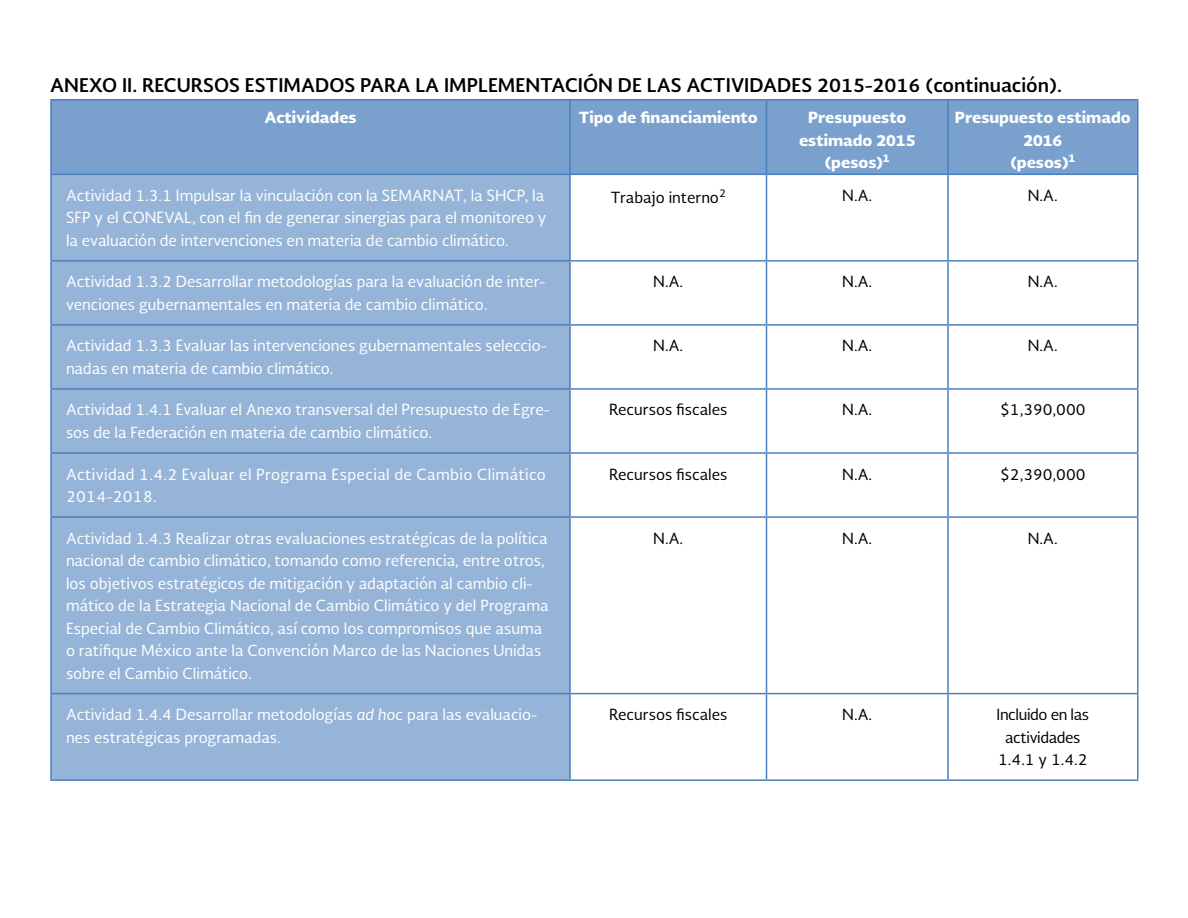
<style>
.page{position:relative;width:1188px;height:918px;background:#fff}
.page>*{position:absolute;margin:0;border:0;box-sizing:border-box;transform-origin:0 0}
.t1{font:700 18.45px "Soberana Sans";color:#000}
.t2{font:15px/22.5px "Soberana Sans";color:#fff}
.t3{font:15px "Soberana Sans";color:#000}
.t4{font:900 15px/22.5px "Soberana Sans";color:#fff;text-align:center}
.t5{font:15px/22.5px "Soberana Sans";letter-spacing:.025em;color:#fff}
.t6{font:15px/22.5px "Soberana Sans";letter-spacing:-.025em;color:#000;text-align:center}
.s1{font-style:italic}
</style>
<div class="page">
<div style="left:52px;top:100px;width:1085px;height:74px;background:#7aa1ce"></div>
<div style="left:52px;top:175px;width:517px;height:604px;background:#96b4d8"></div>
<svg style="left:571px;top:175px;width:566px;height:604px"></svg>
<hr style="left:50px;top:175px;width:2px;height:85px;background:#4a7fbd">
<hr style="left:569px;top:175px;width:2px;height:85px;background:#4a7fbd">
<hr style="left:766px;top:175px;width:1px;height:85px;background:#4a7fbd">
<hr style="left:947px;top:175px;width:2px;height:85px;background:#4a7fbd">
<hr style="left:1137px;top:175px;width:1px;height:85px;background:#4a7fbd">
<hr style="left:50px;top:260px;width:520px;height:2px;background:#4a7fbd">
<hr style="left:50px;top:262px;width:2px;height:62px;background:#4a7fbd">
<hr style="left:570px;top:260px;width:196px;height:2px;background:#4a7fbd">
<hr style="left:569px;top:262px;width:2px;height:62px;background:#4a7fbd">
<hr style="left:766px;top:260px;width:182px;height:2px;background:#4a7fbd">
<hr style="left:766px;top:262px;width:1px;height:62px;background:#4a7fbd">
<hr style="left:948px;top:260px;width:190px;height:2px;background:#4a7fbd">
<hr style="left:947px;top:262px;width:2px;height:62px;background:#4a7fbd">
<hr style="left:1137px;top:262px;width:1px;height:62px;background:#4a7fbd">
<hr style="left:50px;top:324px;width:520px;height:2px;background:#4a7fbd">
<hr style="left:50px;top:326px;width:2px;height:62px;background:#4a7fbd">
<hr style="left:570px;top:324px;width:196px;height:2px;background:#4a7fbd">
<hr style="left:569px;top:326px;width:2px;height:62px;background:#4a7fbd">
<hr style="left:766px;top:324px;width:182px;height:2px;background:#4a7fbd">
<hr style="left:766px;top:326px;width:1px;height:62px;background:#4a7fbd">
<hr style="left:948px;top:324px;width:190px;height:2px;background:#4a7fbd">
<hr style="left:947px;top:326px;width:2px;height:62px;background:#4a7fbd">
<hr style="left:1137px;top:326px;width:1px;height:62px;background:#4a7fbd">
<hr style="left:50px;top:388px;width:520px;height:2px;background:#4a7fbd">
<hr style="left:50px;top:390px;width:2px;height:62px;background:#4a7fbd">
<hr style="left:570px;top:388px;width:196px;height:2px;background:#4a7fbd">
<hr style="left:569px;top:390px;width:2px;height:62px;background:#4a7fbd">
<hr style="left:766px;top:388px;width:182px;height:2px;background:#4a7fbd">
<hr style="left:766px;top:390px;width:1px;height:62px;background:#4a7fbd">
<hr style="left:948px;top:388px;width:190px;height:2px;background:#4a7fbd">
<hr style="left:947px;top:390px;width:2px;height:62px;background:#4a7fbd">
<hr style="left:1137px;top:390px;width:1px;height:62px;background:#4a7fbd">
<hr style="left:50px;top:452px;width:520px;height:2px;background:#4a7fbd">
<hr style="left:50px;top:454px;width:2px;height:62px;background:#4a7fbd">
<hr style="left:570px;top:452px;width:196px;height:2px;background:#4a7fbd">
<hr style="left:569px;top:454px;width:2px;height:62px;background:#4a7fbd">
<hr style="left:766px;top:452px;width:182px;height:2px;background:#4a7fbd">
<hr style="left:766px;top:454px;width:1px;height:62px;background:#4a7fbd">
<hr style="left:948px;top:452px;width:190px;height:2px;background:#4a7fbd">
<hr style="left:947px;top:454px;width:2px;height:62px;background:#4a7fbd">
<hr style="left:1137px;top:454px;width:1px;height:62px;background:#4a7fbd">
<hr style="left:50px;top:516px;width:520px;height:2px;background:#4a7fbd">
<hr style="left:50px;top:518px;width:2px;height:175px;background:#4a7fbd">
<hr style="left:570px;top:516px;width:196px;height:2px;background:#4a7fbd">
<hr style="left:569px;top:518px;width:2px;height:175px;background:#4a7fbd">
<hr style="left:766px;top:516px;width:182px;height:2px;background:#4a7fbd">
<hr style="left:766px;top:518px;width:1px;height:175px;background:#4a7fbd">
<hr style="left:948px;top:516px;width:190px;height:2px;background:#4a7fbd">
<hr style="left:947px;top:518px;width:2px;height:175px;background:#4a7fbd">
<hr style="left:1137px;top:518px;width:1px;height:175px;background:#4a7fbd">
<hr style="left:50px;top:693px;width:520px;height:1px;background:#4a7fbd">
<hr style="left:50px;top:694px;width:2px;height:85px;background:#4a7fbd">
<hr style="left:570px;top:693px;width:196px;height:1px;background:#4a7fbd">
<hr style="left:569px;top:694px;width:2px;height:85px;background:#4a7fbd">
<hr style="left:766px;top:693px;width:182px;height:1px;background:#4a7fbd">
<hr style="left:766px;top:694px;width:1px;height:85px;background:#4a7fbd">
<hr style="left:948px;top:693px;width:190px;height:1px;background:#4a7fbd">
<hr style="left:947px;top:694px;width:2px;height:85px;background:#4a7fbd">
<hr style="left:1137px;top:694px;width:1px;height:85px;background:#4a7fbd">
<hr style="left:50px;top:779px;width:520px;height:2px;background:#4a7fbd">
<hr style="left:570px;top:779px;width:196px;height:2px;background:#4a7fbd">
<hr style="left:766px;top:779px;width:182px;height:2px;background:#4a7fbd">
<hr style="left:948px;top:779px;width:190px;height:2px;background:#4a7fbd">
<hr style="left:948px;top:99px;width:190px;height:1px;background:#4a7fbd">
<hr style="left:947px;top:100px;width:2px;height:74px;background:#4a7fbd">
<hr style="left:1137px;top:100px;width:1px;height:74px;background:#4a7fbd">
<hr style="left:948px;top:174px;width:190px;height:1px;background:#4a7fbd">
<hr style="left:50px;top:99px;width:520px;height:1px;background:#4a7fbd">
<hr style="left:50px;top:100px;width:2px;height:74px;background:#4a7fbd">
<hr style="left:570px;top:99px;width:196px;height:1px;background:#4a7fbd">
<hr style="left:569px;top:100px;width:2px;height:74px;background:#4a7fbd">
<hr style="left:766px;top:99px;width:182px;height:1px;background:#4a7fbd">
<hr style="left:766px;top:100px;width:1px;height:74px;background:#4a7fbd">
<hr style="left:50px;top:174px;width:520px;height:1px;background:#4a7fbd">
<hr style="left:570px;top:174px;width:196px;height:1px;background:#4a7fbd">
<hr style="left:766px;top:174px;width:182px;height:1px;background:#4a7fbd">
<p class="t1" style="left:50px;top:73px;width:1013px">ANEXO II. RECURSOS ESTIMADOS PARA LA IMPLEMENTACIÓN DE LAS ACTIVIDADES 2015-2016 (continuación).</p>
<p class="t4" style="left:264px;top:106px;width:94px">Actividades</p>
<p class="t4" style="left:579px;top:106px;width:180px">Tipo de financiamiento</p>
<p class="t4" style="left:799px;top:106px;width:118px">Presupuesto estimado 2015 (pesos)<sup>1</sup></p>
<p class="t4" style="left:955px;top:106px;width:177px">Presupuesto estimado<br>2016<br>(pesos)<sup>1</sup></p>
<p class="t2" style="left:66px;top:184px;width:482px">Actividad 1.3.1 Impulsar la vinculación con la SEMARNAT, la SHCP, la<br>SFP y el CONEVAL, con el fin de generar sinergias para el monitoreo y la evaluación de intervenciones en materia de cambio climático.</p>
<p class="t3" style="left:611px;top:188px;width:117px">Trabajo interno<sup>2</sup></p>
<p class="t3" style="left:842px;top:185px;width:31px">N.A.</p>
<p class="t3" style="left:1028px;top:185px;width:31px">N.A.</p>
<p class="t2" style="left:66px;top:270px;width:481px">Actividad 1.3.2 Desarrollar metodologías para la evaluación de inter&shy;venciones gubernamentales en materia de cambio climático.</p>
<p class="t3" style="left:653px;top:272px;width:31px">N.A.</p>
<p class="t3" style="left:842px;top:272px;width:31px">N.A.</p>
<p class="t3" style="left:1028px;top:272px;width:31px">N.A.</p>
<p class="t2" style="left:66px;top:334px;width:482px">Actividad 1.3.3 Evaluar las intervenciones gubernamentales seleccio&shy;nadas en materia de cambio climático.</p>
<p class="t3" style="left:653px;top:336px;width:31px">N.A.</p>
<p class="t3" style="left:842px;top:336px;width:31px">N.A.</p>
<p class="t3" style="left:1028px;top:336px;width:31px">N.A.</p>
<p class="t2" style="left:66px;top:398px;width:485px">Actividad 1.4.1 Evaluar el Anexo transversal del Presupuesto de Egre&shy;sos de la Federación en materia de cambio climático.</p>
<p class="t3" style="left:609px;top:400px;width:120px">Recursos fiscales</p>
<p class="t3" style="left:842px;top:400px;width:31px">N.A.</p>
<p class="t3" style="left:1000px;top:400px;width:87px">$1,390,000</p>
<p class="t5" style="left:66px;top:462px;width:481px">Actividad 1.4.2 Evaluar el Programa Especial de Cambio Climático<br>2014-2018.</p>
<p class="t3" style="left:609px;top:464px;width:120px">Recursos fiscales</p>
<p class="t3" style="left:842px;top:464px;width:31px">N.A.</p>
<p class="t3" style="left:1000px;top:464px;width:87px">$2,390,000</p>
<p class="t2" style="left:66px;top:526px;width:484px">Actividad 1.4.3 Realizar otras evaluaciones estratégicas de la política nacional de cambio climático, tomando como referencia, entre otros, los objetivos estratégicos de mitigación y adaptación al cambio cli&shy;mático de la Estrategia Nacional de Cambio Climático y del Programa Especial de Cambio Climático, así como los compromisos que asuma o ratifique México ante la Convención Marco de las Naciones Unidas sobre el Cambio Climático.</p>
<p class="t3" style="left:653px;top:528px;width:31px">N.A.</p>
<p class="t3" style="left:842px;top:528px;width:31px">N.A.</p>
<p class="t3" style="left:1028px;top:528px;width:31px">N.A.</p>
<p class="t2" style="left:66px;top:703px;width:473px">Actividad 1.4.4 Desarrollar metodologías <span class="s1">ad hoc</span> para las evaluacio&shy;nes estratégicas programadas.</p>
<p class="t3" style="left:609px;top:705px;width:120px">Recursos fiscales</p>
<p class="t3" style="left:842px;top:705px;width:31px">N.A.</p>
<p class="t6" style="left:997px;top:703px;width:94px">Incluido en las actividades<br>1.4.1 y 1.4.2</p>
</div>
